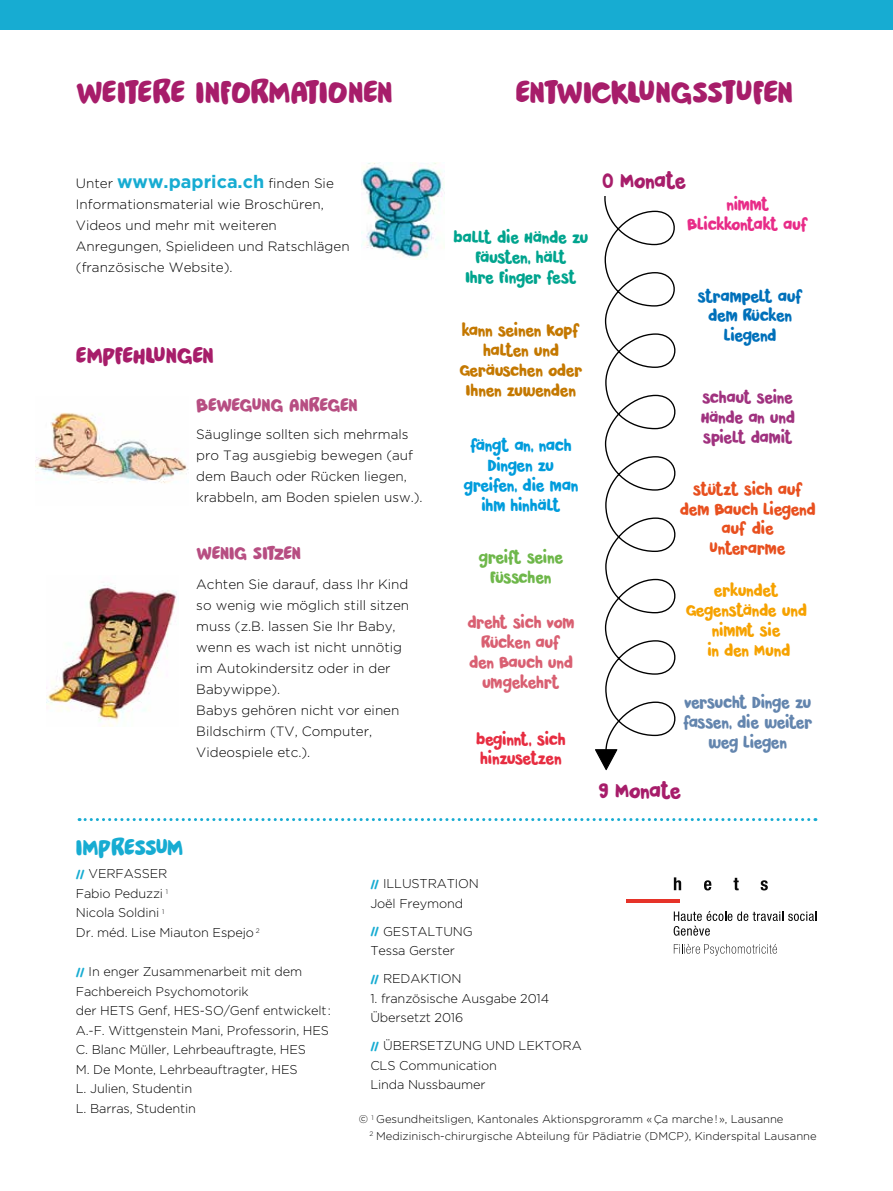
<style>
.page{position:relative;width:893px;height:1191px;background:#fff}
.page>*{position:absolute;margin:0;border:0;box-sizing:border-box;transform-origin:0 0}
.t1{font:33px "Pardesi";letter-spacing:-.03em;color:#a71d6a}
.t2{font:24px "Pardesi";letter-spacing:-.025em;color:#a71d6a}
.t3{font:24px "Pardesi";letter-spacing:-.03em;color:#17acd2}
.t4{font:21px "Pardesi";letter-spacing:-.03em;color:#a71d6a}
.t5{font:19.5px "Pardesi";letter-spacing:-.025em;color:#b74e82}
.t6{font:16.5px/19.8px "Pardesi";letter-spacing:-.03em;color:#c47800;text-align:center}
.t7{font:16.5px/19.8px "Pardesi";letter-spacing:-.02em;color:#009cdc;text-align:center}
.t8{font:16.5px/19.8px "Pardesi";letter-spacing:-.03em;color:#e8501f;text-align:center}
.t9{font:16.5px/19.8px "Pardesi";letter-spacing:-.03em;color:#00a48e;text-align:center}
.t10{font:16.5px/19.8px "Pardesi";letter-spacing:-.03em;color:#d96072;text-align:center}
.t11{font:16.5px/19.8px "Pardesi";letter-spacing:-.03em;color:#6385ae;text-align:center}
.t12{font:16.5px/19.8px "Pardesi";letter-spacing:-.02em;color:#f6a200;text-align:center}
.t13{font:16.5px/19.8px "Pardesi";letter-spacing:-.02em;color:#a0327f;text-align:justify}
.t14{font:16.5px/19.8px "Pardesi";letter-spacing:-.03em;color:#0070ba;text-align:center}
.t15{font:16.5px/19.8px "Pardesi";letter-spacing:-.03em;color:#e72d41}
.t16{font:16.5px/19.8px "Pardesi";letter-spacing:-.03em;color:#e82c88;text-align:center}
.t17{font:16.5px/19.8px "Pardesi";letter-spacing:-.035em;color:#6eb74a;text-align:center}
.t18{font:300 13.5px/21px "Gotham";color:#000}
.t19{font:300 12.75px/19.5px "Gotham";letter-spacing:-.01em;color:#000}
.t20{font:300 11.25px/16.5px "Gotham";color:#000}
.s1{font-weight:700;font-size:18px;color:#17acd2}
.s2{font-family:"Pardesi";font-weight:400;color:#17acd2}
</style>
<div class="page">
<div style="left:0;top:0;width:893px;height:30px;background:#17acd2"></div>
<svg style="left:604px;top:196px;width:72px;height:555px"></svg>
<svg style="left:595px;top:749px;width:22px;height:21px"></svg>
<hr style="left:627px;top:899px;width:53px;height:3px;background:#e63329">
<svg style="left:674px;top:877px;width:7px;height:13px"></svg>
<svg style="left:704px;top:880px;width:7px;height:10px"></svg>
<svg style="left:733px;top:877px;width:6px;height:13px"></svg>
<svg style="left:761px;top:880px;width:7px;height:10px"></svg>
<svg style="left:674px;top:911px;width:142px;height:24px"></svg>
<svg style="left:674px;top:944px;width:103px;height:11px"></svg>
<svg style="left:79px;top:818px;width:737px;height:3px"></svg>
<img style="left:361px;top:163px;width:83px;height:95px">
<img style="left:46px;top:584px;width:131px;height:142px">
<img style="left:36px;top:412px;width:153px;height:71px">
<h1 class="t1" style="left:76px;top:68px;width:318px">WEITERE INFORMATIONEN</h1>
<p class="t18" style="left:76px;top:173px;width:275px">Unter <span class="s1">www.paprica.ch</span> finden Sie Informationsmaterial wie Broschüren, Videos und mehr mit weiteren Anregungen, Spielideen und Ratschlägen (französische Website).</p>
<h2 class="t2" style="left:76px;top:338px;width:140px">EMPFEHLUNGEN</h2>
<h3 class="t5" style="left:196px;top:391px;width:163px">BEWEGUNG ANREGEN</h3>
<p class="t18" style="left:196px;top:423px;width:228px">Säuglinge sollten sich mehrmals pro Tag ausgiebig bewegen (auf dem Bauch oder Rücken liegen, krabbeln, am Boden spielen usw.).</p>
<h3 class="t5" style="left:196px;top:539px;width:106px">WENIG SITZEN</h3>
<p class="t18" style="left:196px;top:573px;width:214px">Achten Sie darauf, dass Ihr Kind so wenig wie möglich still sitzen muss (z.B. lassen Sie Ihr Baby, wenn es wach ist nicht unnötig im Autokindersitz oder in der<br>Babywippe).<br>Babys gehören nicht vor einen<br>Bildschirm (TV, Computer,<br>Videospiele etc.).</p>
<h2 class="t3" style="left:76px;top:830px;width:109px">IMPRESSUM</h2>
<h1 class="t1" style="left:515px;top:68px;width:279px">ENTWICKLUNGSSTUFEN</h1>
<p class="t9" style="left:454px;top:228px;width:136px">BALLT DIE HÄNDE ZU<br>FÄUSTEN, HÄLT<br>IHRE FINGER FEST</p>
<p class="t6" style="left:459px;top:320px;width:125px">KANN SEINEN KOPF<br>HALTEN UND<br>GERÄUSCHEN ODER<br>IHNEN ZUWENDEN</p>
<p class="t7" style="left:463px;top:436px;width:117px">FÄNGT AN, NACH<br>DINGEN ZU<br>GREIFEN, DIE MAN<br>IHM HINHÄLT</p>
<p class="t17" style="left:479px;top:547px;width:86px">GREIFT SEINE<br>FÜSSCHEN</p>
<p class="t10" style="left:467px;top:612px;width:108px">DREHT SICH VOM<br>RÜCKEN AUF<br>DEN BAUCH UND<br>UMGEKEHRT</p>
<p class="t15" style="left:476px;top:728px;width:91px">BEGINNT, SICH<br>HINZUSETZEN</p>
<h3 class="t4" style="left:602px;top:165px;width:85px">0 MONATE</h3>
<p class="t16" style="left:687px;top:194px;width:123px">NIMMT<br>BLICKKONTAKT AUF</p>
<p class="t14" style="left:697px;top:286px;width:107px">STRAMPELT AUF<br>DEM RÜCKEN<br>LIEGEND</p>
<p class="t13" style="left:701px;top:387px;width:96px">SCHAUT SEINE HÄNDE AN UND SPIELT DAMIT</p>
<p class="t8" style="left:680px;top:479px;width:137px">STÜTZT SICH AUF<br>DEM BAUCH LIEGEND<br>AUF DIE<br>UNTERARME</p>
<p class="t12" style="left:686px;top:580px;width:123px">ERKUNDET<br>GEGENSTÄNDE UND<br>NIMMT SIE<br>IN DEN MUND</p>
<p class="t11" style="left:683px;top:692px;width:131px">VERSUCHT DINGE ZU<br>FASSEN, DIE WEITER<br>WEG LIEGEN</p>
<h3 class="t4" style="left:598px;top:775px;width:84px">9 MONATE</h3>
<p class="t19" style="left:76px;top:864px;width:185px"><span class="s2">//</span> VERFASSER<br>Fabio Peduzzi <sup>1<br></sup>Nicola Soldini <sup>1<br></sup>Dr. méd. Lise Miauton Espejo <sup>2</sup></p>
<p class="t19" style="left:76px;top:961px;width:257px"><span class="s2">//</span> In enger Zusammenarbeit mit dem<br>Fachbereich Psychomotorik<br>der HETS Genf, HES-SO/Genf entwickelt :<br>A.-F. Wittgenstein Mani, Professorin, HES<br>C. Blanc Müller, Lehrbeauftragte, HES<br>M. De Monte, Lehrbeauftragter, HES<br>L. Julien, Studentin<br>L. Barras, Studentin</p>
<p class="t19" style="left:370px;top:873px;width:110px"><span class="s2">//</span> ILLUSTRATION<br>Joël Freymond</p>
<p class="t19" style="left:370px;top:921px;width:104px"><span class="s2">//</span> GESTALTUNG<br>Tessa Gerster</p>
<p class="t19" style="left:370px;top:968px;width:93px"><span class="s2">//</span> REDAKTION</p>
<p class="t19" style="left:370px;top:988px;width:180px">1. französische Ausgabe 2014<br>Übersetzt 2016</p>
<p class="t19" style="left:370px;top:1035px;width:213px"><span class="s2">//</span> ÜBERSETZUNG UND LEKTORA<br>CLS Communication<br>Linda Nussbaumer</p>
<p class="t20" style="left:369px;top:1111px;width:449px;text-indent:-11px">© <sup>1</sup> Gesundheitsligen, Kantonales Aktionspgroramm «Ça marche!», Lausanne<br><sup>2</sup> Medizinisch-chirurgische Abteilung für Pädiatrie (DMCP), Kinderspital Lausanne</p>
</div>
